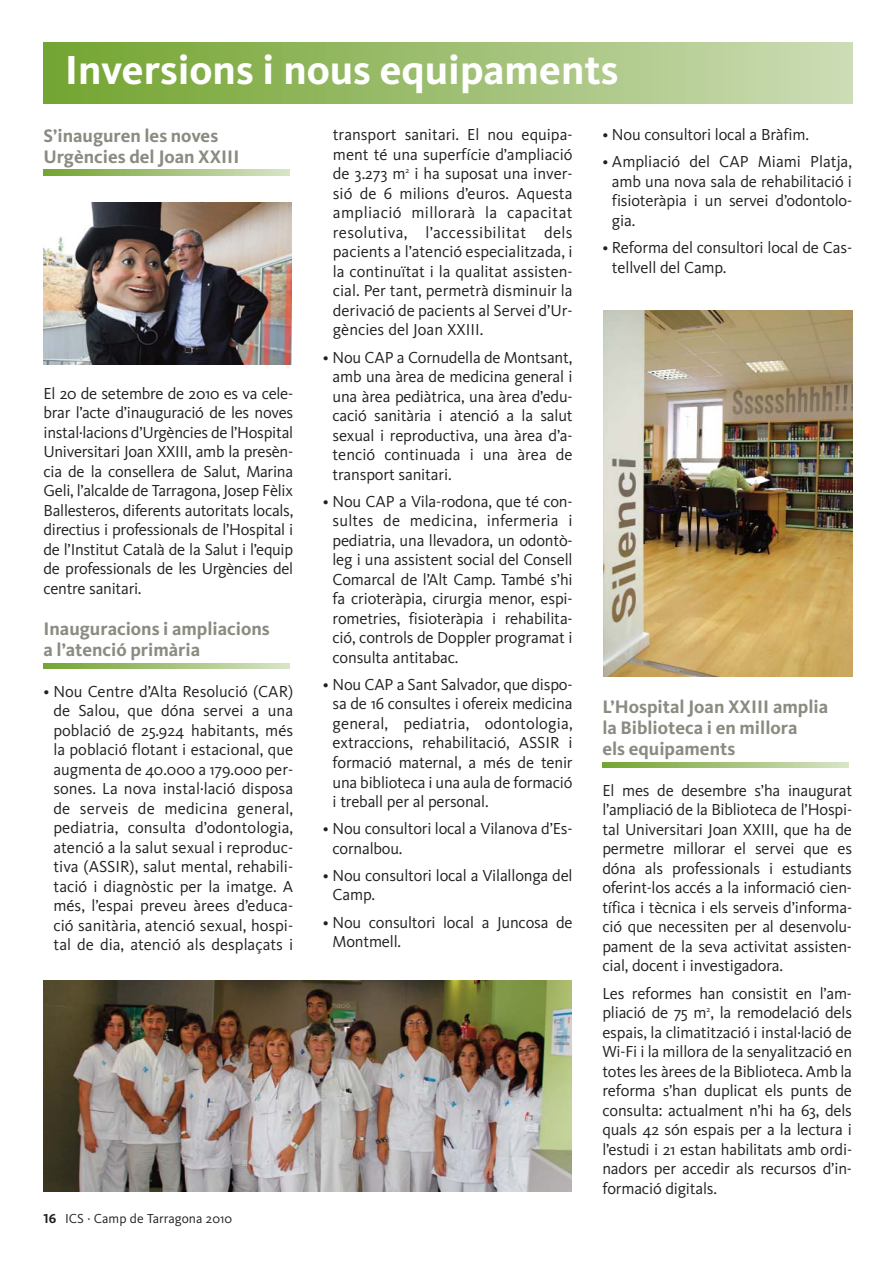
<style>
.page{position:relative;width:894px;height:1262px;background:#fff}
.page>*{position:absolute;margin:0;border:0;box-sizing:border-box;transform-origin:0 0}
.t1{font:700 42px "Kievit";color:#fff}
.t2{font:700 18.75px/21px "Kievit";color:#8b8b82}
.t3{font:16.5px/19.5px "Kievit";letter-spacing:-.01em;color:#231f20;text-align:justify}
.t4{font:13.5px "Kievit";letter-spacing:.005em;color:#231f20}
.s1{font-family:"Kievit Bold SC"}
</style>
<div class="page">
<img style="left:43px;top:43px;width:808px;height:61px">
<svg style="left:43px;top:170px;width:247px;height:6px"></svg>
<svg style="left:43px;top:663px;width:247px;height:5px"></svg>
<svg style="left:602px;top:762px;width:246px;height:6px"></svg>
<img style="left:43px;top:202px;width:249px;height:162px">
<img style="left:603px;top:311px;width:248px;height:365px">
<img style="left:43px;top:980px;width:528px;height:211px">
<h1 class="t1" style="left:65px;top:54px;width:555px">Inversions i nous equipaments</h1>
<p class="t2" style="left:43px;top:127px;width:197px">S’inauguren les noves<br>Urgències del Joan XXIII</p>
<p class="t3" style="left:602px;top:126px;width:208px">• Nou consultori local a Bràfim.</p>
<p class="t3" style="left:611px;top:154px;width:241px;text-indent:-10px">• Ampliació del CAP Miami Platja, amb una nova sala de rehabilitació i fisioteràpia i un servei d’odontolo&shy;gia.</p>
<p class="t3" style="left:611px;top:239px;width:241px;text-indent:-10px">• Reforma del consultori local de Cas&shy;tellvell del Camp.</p>
<p class="t3" style="left:333px;top:126px;width:241px">transport sanitari. El nou equipa&shy;ment té una superfície d’ampliació de 3.273 m<sup>2</sup> i ha suposat una inver&shy;sió de 6 milions d’euros. Aquesta ampliació millorarà la capacitat resolutiva, l’accessibilitat dels pacients a l’atenció especialitzada, i la continuïtat i la qualitat assisten&shy;cial. Per tant, permetrà disminuir la derivació de pacients al Servei d’Ur&shy;gències del Joan XXIII.</p>
<p class="t3" style="left:332px;top:349px;width:241px;text-indent:-10px">• Nou CAP a Cornudella de Montsant, amb una àrea de medicina general i una àrea pediàtrica, una àrea d’edu&shy;cació sanitària i atenció a la salut sexual i reproductiva, una àrea d’a&shy;tenció continuada i una àrea de transport sanitari.</p>
<p class="t3" style="left:332px;top:493px;width:241px;text-indent:-10px">• Nou CAP a Vila-rodona, que té con&shy;sultes de medicina, infermeria i pediatria, una llevadora, un odontò&shy;leg i una assistent social del Consell Comarcal de l’Alt Camp. També s’hi fa crioteràpia, cirurgia menor, espi&shy;rometries, fisioteràpia i rehabilita&shy;ció, controls de Doppler programat i consulta antitabac.</p>
<p class="t3" style="left:332px;top:676px;width:241px;text-indent:-10px">• Nou CAP a Sant Salvador, que dispo&shy;sa de 16 consultes i ofereix medicina general, pediatria, odontologia, extraccions, rehabilitació, ASSIR i formació maternal, a més de tenir una biblioteca i una aula de formació i treball per al personal.</p>
<p class="t3" style="left:332px;top:820px;width:241px;text-indent:-10px">• Nou consultori local a Vilanova d’Es&shy;cornalbou.</p>
<p class="t3" style="left:332px;top:867px;width:241px;text-indent:-10px">• Nou consultori local a Vilallonga del<br>Camp.</p>
<p class="t3" style="left:332px;top:913px;width:241px;text-indent:-10px">• Nou consultori local a Juncosa de<br>Montmell.</p>
<p class="t3" style="left:43px;top:385px;width:251px">El 20 de setembre de 2010 es va cele&shy;brar l’acte d’inauguració de les noves instal·lacions d’Urgències de l’Hospital Universitari Joan XXIII, amb la presèn&shy;cia de la consellera de Salut, Marina Geli, l’alcalde de Tarragona, Josep Fèlix Ballesteros, diferents autoritats locals, directius i professionals de l’Hospital i de l’Institut Català de la Salut i l’equip de professionals de les Urgències del centre sanitari.</p>
<p class="t2" style="left:43px;top:620px;width:227px">Inauguracions i ampliacions a l’atenció primària</p>
<p class="t3" style="left:53px;top:683px;width:241px;text-indent:-10px">• Nou Centre d’Alta Resolució (CAR) de Salou, que dóna servei a una població de 25.924 habitants, més la població flotant i estacional, que augmenta de 40.000 a 179.000 per&shy;sones. La nova instal·lació disposa de serveis de medicina general, pediatria, consulta d’odontologia, atenció a la salut sexual i reproduc&shy;tiva (ASSIR), salut mental, rehabili&shy;tació i diagnòstic per la imatge. A més, l’espai preveu àrees d’educa&shy;ció sanitària, atenció sexual, hospi&shy;tal de dia, atenció als desplaçats i</p>
<p class="t2" style="left:602px;top:698px;width:227px">L’Hospital Joan XXIII amplia la Biblioteca i en millora<br>els equipaments</p>
<p class="t3" style="left:602px;top:782px;width:251px">El mes de desembre s’ha inaugurat l’ampliació de la Biblioteca de l’Hospi&shy;tal Universitari Joan XXIII, que ha de permetre millorar el servei que es dóna als professionals i estudiants oferint-los accés a la informació cien&shy;tífica i tècnica i els serveis d’informa&shy;ció que necessiten per al desenvolu&shy;pament de la seva activitat assisten&shy;cial, docent i investigadora.</p>
<p class="t3" style="left:602px;top:984px;width:251px">Les reformes han consistit en l’am&shy;pliació de 75 m<sup>2</sup>, la remodelació dels espais, la climatització i instal·lació de Wi-Fi i la millora de la senyalització en totes les àrees de la Biblioteca. Amb la reforma s’han duplicat els punts de consulta: actualment n’hi ha 63, dels quals 42 són espais per a la lectura i l’estudi i 21 estan habilitats amb ordi&shy;nadors per accedir als recursos d’in&shy;formació digitals.</p>
<p class="t4" style="left:43px;top:1212px;width:190px"><span class="s1">16</span> ICS · Camp de Tarragona 2010</p>
</div>
